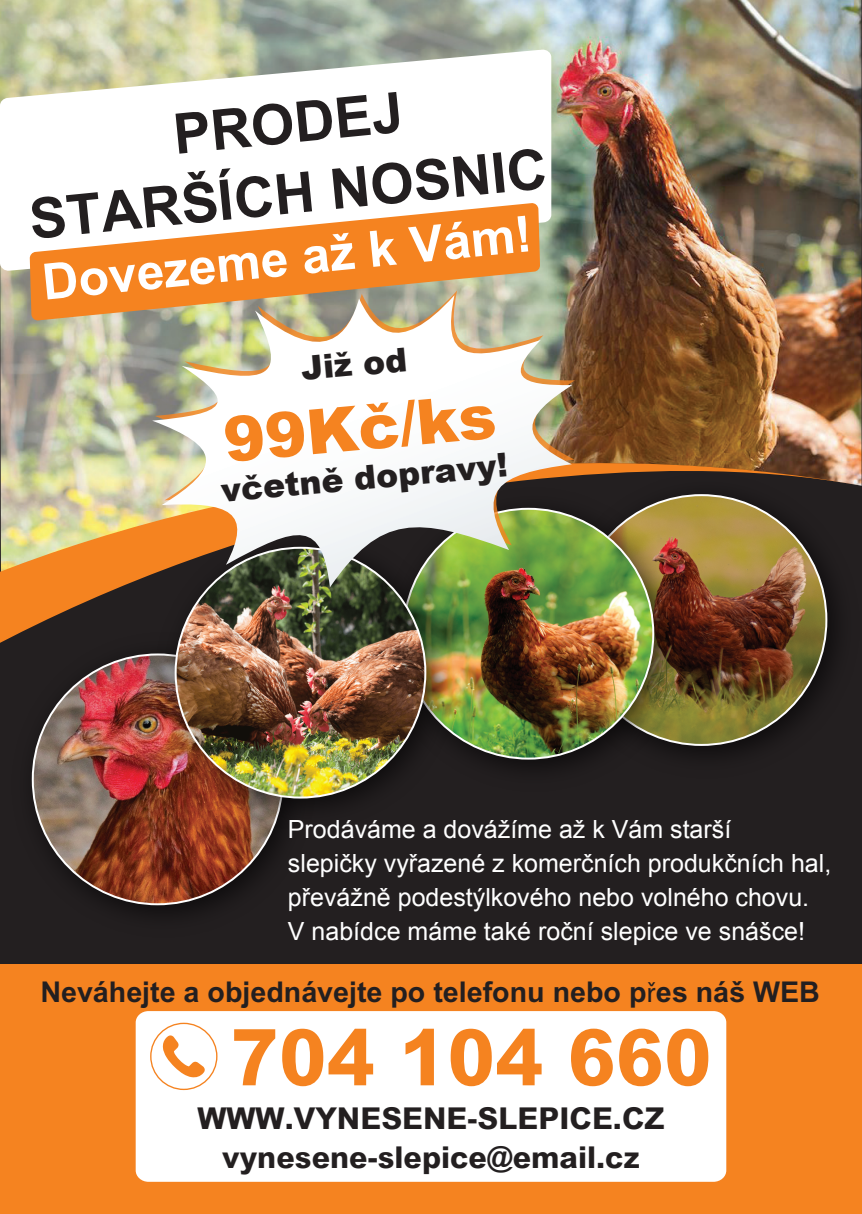
<style>
.page{position:relative;width:862px;height:1214px;background:#fff}
.page>*{position:absolute;margin:0;border:0;box-sizing:border-box;transform-origin:0 0}
.t1{font:800 78.2px "Arial";color:#f58320}
.t2{font:900 62.2px "Arial";color:#f58320}
.t3{font:700 56px/70.2px "Arial MT Pro";color:#231f20;text-align:center}
.t4{font:700 50px "Arial MT Pro";color:#fff}
.t5{font:900 33px "Arial";color:#231f20}
.t6{font:800 30px/39px "Arial";color:#231f20;text-align:center}
.t7{font:700 28.6px "Arial";color:#231f20}
.t8{font:25px/34px "Arial";color:#fff}
.s1{font-family:"Myriad Pro";font-weight:400}
</style>
<div class="page">
<div style="left:0;top:0;width:862px;height:1213px;background:#231f20"></div>
<img style="left:0;top:0;width:861px;height:435px">
<img style="left:0;top:435px;width:862px;height:208px">
<img style="left:575px;top:465px;width:287px;height:289px">
<img style="left:577px;top:495px;width:249px;height:249px;border-radius:125px">
<img style="left:3px;top:625px;width:276px;height:288px">
<img style="left:33px;top:654px;width:249px;height:250px;border-radius:125px">
<img style="left:466px;top:479px;width:228px;height:288px">
<img style="left:403px;top:508px;width:250px;height:250px;border-radius:125px">
<img style="left:146px;top:518px;width:320px;height:320px">
<img style="left:176px;top:547px;width:249px;height:250px;border-radius:125px">
<div style="left:0;top:963px;width:862px;height:250px;background:#f58320"></div>
<div style="left:136px;top:1010px;width:590px;height:171px;background:#fff;border-radius:12px"></div>
<svg style="left:0;top:49px;width:551px;height:222px;background:#f3f4ef"></svg>
<svg style="left:30px;top:203px;width:510px;height:118px;background:#f4a661"></svg>
<svg style="left:155px;top:290px;width:420px;height:292px;background:#ac8857"></svg>
<img style="left:152px;top:295px;width:420px;height:292px">
<svg style="left:150px;top:1022px;width:67px;height:67px"></svg>
<h3 class="t3" style="left:19px;top:118px;width:521px;rotate:-6deg">PRODEJ<br>STARŠÍCH NOSNIC</h3>
<h3 class="t4" style="left:39px;top:254px;width:493px;rotate:-6deg">Dovezeme až k Vám!</h3>
<h3 class="t5" style="left:299px;top:344px;width:108px;rotate:-5deg">Již od</h3>
<h2 class="t2" style="left:220px;top:394px;width:275px;rotate:-5deg">99Kč/ks</h2>
<h3 class="t5" style="left:219px;top:466px;width:289px;rotate:-5deg">včetně dopravy!</h3>
<p class="t8" style="left:288px;top:812px;width:545px">Prodáváme a dovážíme až k Vám starší<br>slepičky vyřazené z komerčních produkčních hal, převážně podestýlkového nebo volného chovu.<br>V nabídce máme také roční slepice ve snášce!</p>
<p class="t7" style="left:40px;top:975px;width:781px">Neváhejte a objednávejte po telefonu nebo p<span class="s1">ř</span>es náš WEB</p>
<h1 class="t1" style="left:231px;top:1010px;width:483px">704 104 660</h1>
<p class="t6" style="left:197px;top:1098px;width:468px">WWW.VYNESENE-SLEPICE.CZ vynesene-slepice@email.cz</p>
</div>
